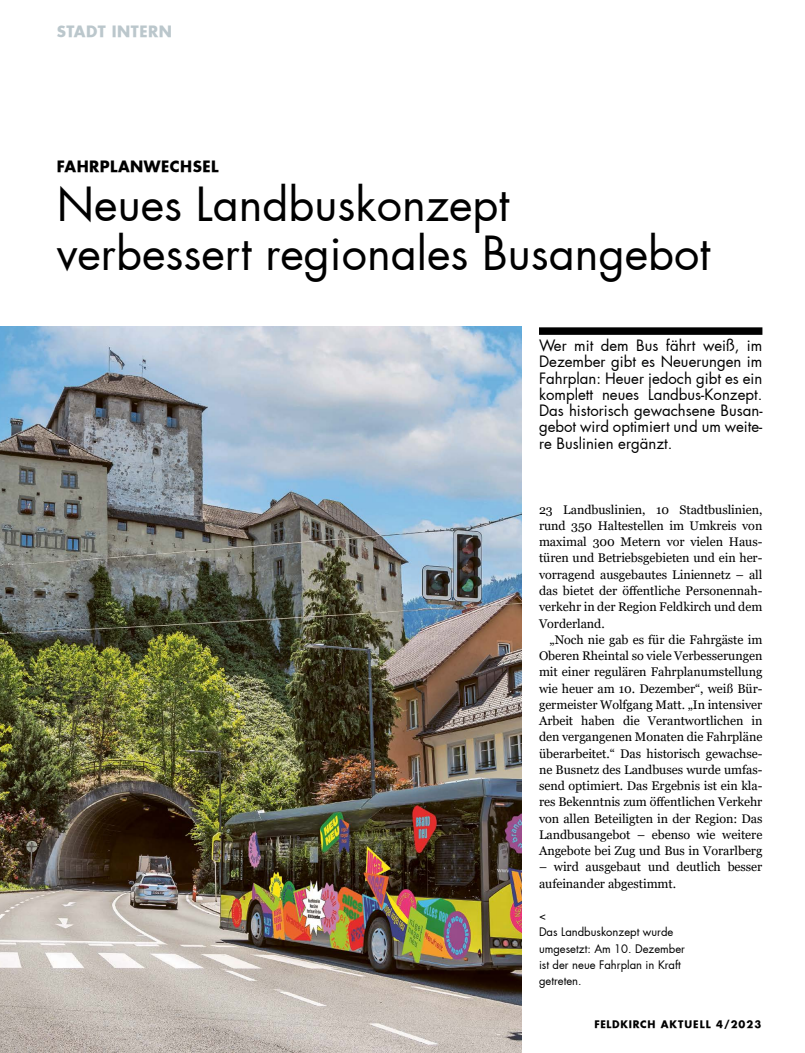
<style>
.page{position:relative;width:805px;height:1053px;background:#fff}
.page>*{position:absolute;margin:0;border:0;box-sizing:border-box;transform-origin:0 0}
.t1{font:45px/48.8px "Futura";color:#000}
.t2{font:15px/16.2px "Futura";color:#000;text-align:justify}
.t3{font:700 15px "Futura";letter-spacing:.03em;color:#000}
.t4{font:700 15px "Futura";letter-spacing:.03em;color:#bbc7cc}
.t5{font:12.5px/16.2px "Georgia";letter-spacing:-.005em;color:#000;text-align:justify}
.t6{font:11.25px/16.2px "Futura";color:#000}
.t7{font:700 10px "Futura";letter-spacing:.1em;color:#000}
</style>
<div class="page">
<div style="left:539px;top:327px;width:223px;height:8px;background:#000"></div>
<img style="left:0;top:327px;width:521px;height:725px">
<p class="t4" style="left:57px;top:21px;width:117px">STADT INTERN</p>
<p class="t3" style="left:57px;top:157px;width:163px">FAHRPLANWECHSEL</p>
<h1 class="t1" style="left:57px;top:180px;width:654px">Neues Landbuskonzept verbessert regionales Busangebot</h1>
<p class="t2" style="left:539px;top:337px;width:225px">Wer mit dem Bus fährt weiß, im Dezember gibt es Neuerungen im Fahrplan: Heuer jedoch gibt es ein komplett neues Landbus-Konzept.<br>Das historisch gewachsene Busan&shy;gebot wird optimiert und um weite&shy;re Buslinien ergänzt.</p>
<p class="t5" style="left:539px;top:501px;width:225px">23 Landbuslinien, 10 Stadtbuslinien, rund 350 Haltestellen im Umkreis von maximal 300 Metern vor vielen Haus&shy;türen und Betriebsgebieten und ein her&shy;vorragend ausgebautes Liniennetz – all das bietet der öffentliche Personennah&shy;verkehr in der Region Feldkirch und dem Vorderland.</p>
<p class="t5" style="left:539px;top:631px;width:225px;text-indent:11px">„Noch nie gab es für die Fahrgäste im Oberen Rheintal so viele Verbesserungen mit einer regulären Fahrplanumstellung wie heuer am 10. Dezember“, weiß Bür&shy;germeister Wolfgang Matt. „In intensiver Arbeit haben die Verantwortlichen in den vergangenen Monaten die Fahrpläne überarbeitet.“ Das historisch gewachse&shy;ne Busnetz des Landbuses wurde umfas&shy;send optimiert. Das Ergebnis ist ein kla&shy;res Bekenntnis zum öffentlichen Verkehr von allen Beteiligten in der Region: Das Landbusangebot – ebenso wie weitere Angebote bei Zug und Bus in Vorarlberg</p>
<p class="t5" style="left:539px;top:859px;width:225px">– wird ausgebaut und deutlich besser aufeinander abgestimmt.</p>
<p class="t6" style="left:539px;top:908px;width:147px">&lt;<br>Das Landbuskonzept wurde umgesetzt: Am 10. Dezember ist der neue Fahrplan in Kraft getreten.</p>
<p class="t7" style="left:594px;top:1017px;width:168px">FELDKIRCH AKTUELL 4/2023</p>
</div>
